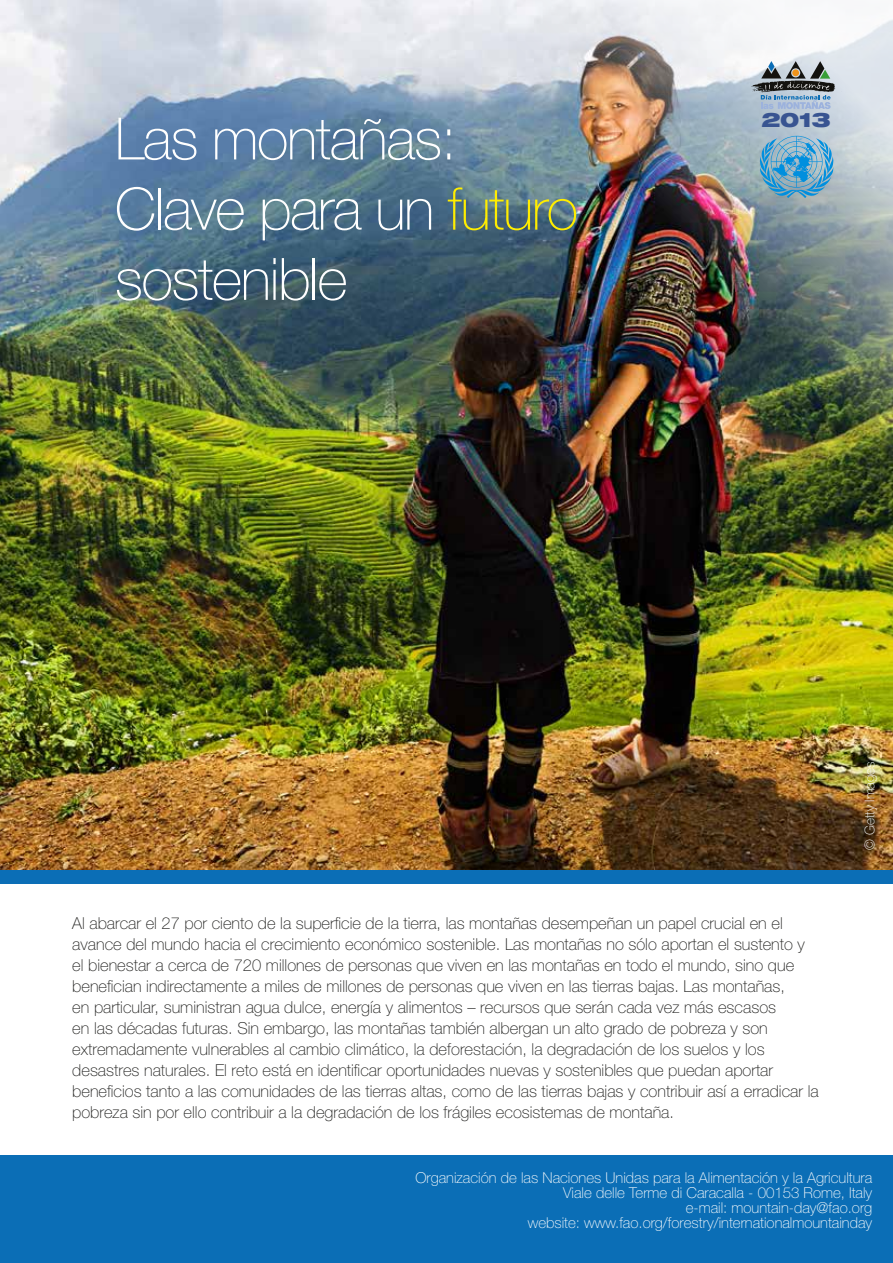
<style>
.page{position:relative;width:893px;height:1263px;background:#fff}
.page>*{position:absolute;margin:0;border:0;box-sizing:border-box;transform-origin:0 0}
.t1{font:100 58.5px/70.2px "Helvetica Neue LT Std";letter-spacing:-.025em;color:#fff}
.t2{font:900 expanded 19.95px "Helvetica Neue LT Std";color:#385491}
.t3{font:100 16.5px/21px "Helvetica Neue LT Std";color:#1d1d1b}
.t4{font:100 15px/15px "Helvetica Neue LT Std";color:#fff;text-align:right}
.t5{font:100 13.5px "Helvetica Neue LT Std";color:#fff}
.s1{color:#ffed00}
</style>
<div class="page">
<img style="left:0;top:0;width:893px;height:1263px">
<svg style="left:751px;top:61px;width:84px;height:48px;background:#939fa8"></svg>
<svg style="left:760px;top:136px;width:74px;height:62px;background:#70abca"></svg>
<h1 class="t1" style="left:115px;top:103px;width:465px">Las montañas:<br>Clave para un <span class="s1">futuro </span>sostenible</h1>
<p class="t2" style="left:761px;top:106px;width:71px">2013</p>
<p class="t3" style="left:72px;top:912px;width:748px">Al abarcar el 27 por ciento de la superficie de la tierra, las montañas desempeñan un papel crucial en el avance del mundo hacia el crecimiento económico sostenible. Las montañas no sólo aportan el sustento y el bienestar a cerca de 720 millones de personas que viven en las montañas en todo el mundo, sino que benefician indirectamente a miles de millones de personas que viven en las tierras bajas. Las montañas,<br>en particular, suministran agua dulce, energía y alimentos – recursos que serán cada vez más escasos<br>en las décadas futuras. Sin embargo, las montañas también albergan un alto grado de pobreza y son extremadamente vulnerables al cambio climático, la deforestación, la degradación de los suelos y los desastres naturales. El reto está en identificar oportunidades nuevas y sostenibles que puedan aportar beneficios tanto a las comunidades de las tierras altas, como de las tierras bajas y contribuir así a erradicar la pobreza sin por ello contribuir a la degradación de los frágiles ecosistemas de montaña.</p>
<p class="t5" style="left:862px;top:850px;width:90px;rotate:-90deg">© Getty Images</p>
<p class="t4" style="left:415px;top:1170px;width:458px">Organización de las Naciones Unidas para la Alimentación y la Agricultura Viale delle Terme di Caracalla - 00153 Rome, Italy<br>e-mail: mountain-day@fao.org<br>website: www.fao.org/forestry/internationalmountainday</p>
</div>
